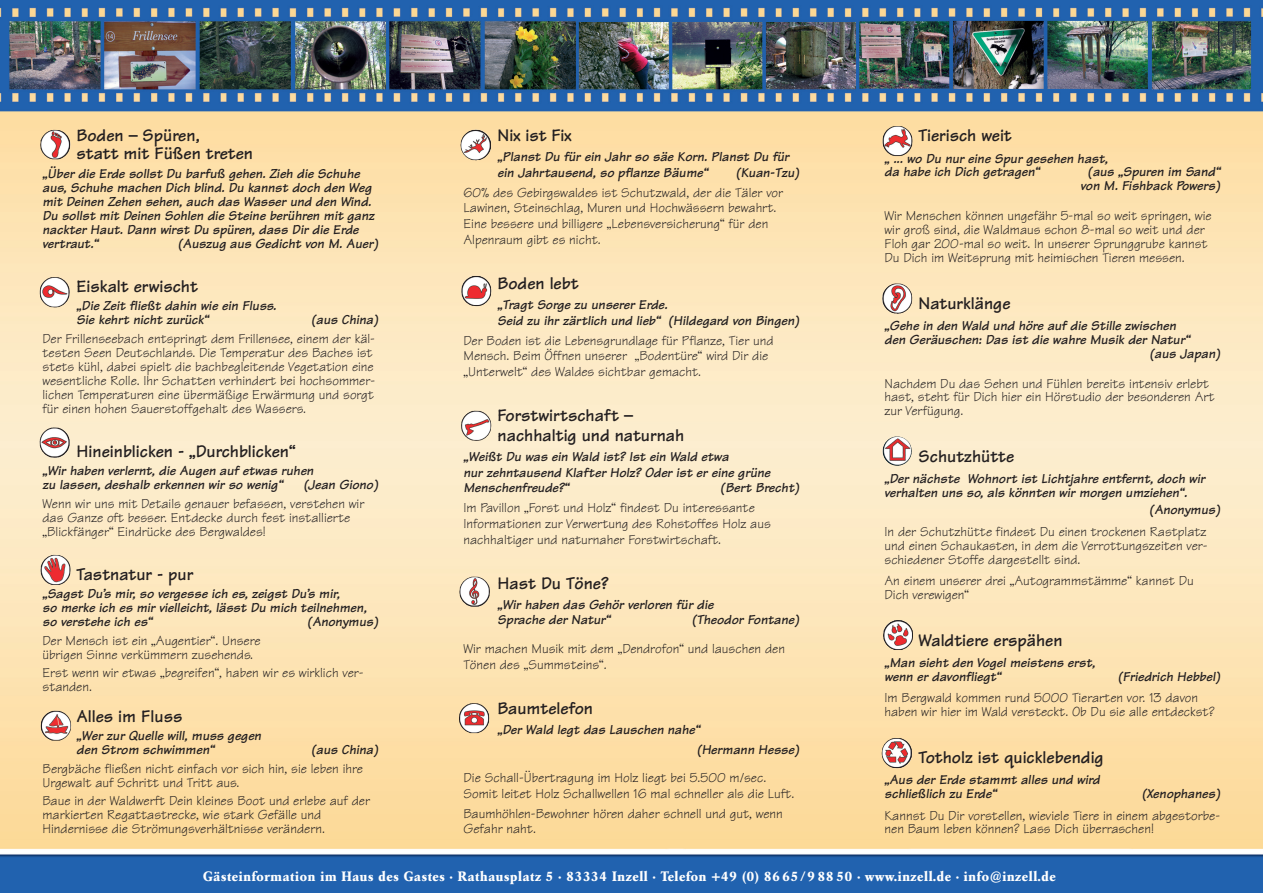
<style>
.page{position:relative;width:1263px;height:893px;background:#fff}
.page>*{position:absolute;margin:0;border:0;box-sizing:border-box;transform-origin:0 0}
.t1{font:700 18px/19.8px "Tekton";color:#231f20}
.t2{font:13.8px/14.1px "Tekton";color:#231f20}
.t3{font:italic 700 13.8px/14.1px "Tekton";color:#231f20}
.t4{font:700 13.5px "Garamond BE";letter-spacing:.05em;color:#fff}
</style>
<div class="page">
<img style="left:0;top:0;width:1263px;height:893px">
<img style="left:40px;top:130px;width:31px;height:29px">
<img style="left:40px;top:711px;width:31px;height:30px">
<img style="left:460px;top:130px;width:31px;height:30px">
<img style="left:461px;top:276px;width:30px;height:30px">
<img style="left:461px;top:411px;width:30px;height:30px">
<img style="left:40px;top:277px;width:30px;height:31px">
<img style="left:40px;top:427px;width:30px;height:31px">
<img style="left:40px;top:555px;width:31px;height:30px">
<img style="left:459px;top:577px;width:31px;height:30px">
<img style="left:882px;top:738px;width:30px;height:30px">
<img style="left:883px;top:620px;width:30px;height:30px">
<img style="left:459px;top:703px;width:31px;height:30px">
<img style="left:882px;top:126px;width:31px;height:30px">
<img style="left:882px;top:284px;width:30px;height:30px">
<img style="left:882px;top:437px;width:30px;height:29px">
<p class="t1" style="left:918px;top:125px;width:95px">Tierisch weit</p>
<p class="t3" style="left:884px;top:151px;width:225px">„ ... wo Du nur eine Spur gesehen hast, da habe ich Dich getragen“</p>
<p class="t1" style="left:77px;top:126px;width:178px;line-height:18.1px">Boden – Spüren,<br>statt mit Füßen treten</p>
<p class="t3" style="left:43px;top:166px;width:333px">„Über die Erde sollst Du barfuß gehen. Zieh die Schuhe aus, Schuhe machen Dich blind. Du kannst doch den Weg mit Deinen Zehen sehen, auch das Wasser und den Wind.<br>Du sollst mit Deinen Sohlen die Steine berühren mit ganz nackter Haut. Dann wirst Du spüren, dass Dir die Erde vertraut.“</p>
<p class="t1" style="left:497px;top:125px;width:76px">Nix ist Fix</p>
<p class="t3" style="left:497px;top:149px;width:293px;line-height:15.6px">„Planst Du für ein Jahr so säe Korn. Planst Du für ein Jahrtausend, so pflanze Bäume“</p>
<p class="t3" style="left:1080px;top:165px;width:141px;text-align:center">(aus „Spuren im Sand“ von M. Fishback Powers)</p>
<p class="t2" style="left:884px;top:209px;width:329px">Wir Menschen können ungefähr 5-mal so weit springen, wie wir groß sind, die Waldmaus schon 8-mal so weit und der Floh gar 200-mal so weit. In unserer Sprunggrube kannst Du Dich im Weitsprung mit heimischen Tieren messen.</p>
<p class="t1" style="left:918px;top:293px;width:93px">Naturklänge</p>
<p class="t3" style="left:884px;top:318px;width:293px">„Gehe in den Wald und höre auf die Stille zwischen</p>
<p class="t3" style="left:884px;top:332px;width:307px">den Geräuschen: Das ist die wahre Musik der Natur“</p>
<p class="t3" style="left:1149px;top:346px;width:72px">(aus Japan)</p>
<p class="t2" style="left:884px;top:376px;width:332px">Nachdem Du das Sehen und Fühlen bereits intensiv erlebt hast, steht für Dich hier ein Hörstudio der besonderen Art zur Verfügung.</p>
<p class="t1" style="left:918px;top:446px;width:97px">Schutzhütte</p>
<p class="t3" style="left:884px;top:472px;width:322px">„Der nächste Wohnort ist Lichtjahre entfernt, doch wir verhalten uns so, als könnten wir morgen umziehen“.</p>
<p class="t3" style="left:1149px;top:503px;width:73px">(Anonymus)</p>
<p class="t2" style="left:884px;top:525px;width:325px;text-align:justify">In der Schutzhütte findest Du einen trockenen Rastplatz und einen Schaukasten, in dem die Verrottungszeiten ver&shy;schiedener Stoffe dargestellt sind.</p>
<p class="t2" style="left:884px;top:574px;width:311px">An einem unserer drei „Autogrammstämme“ kannst Du<br>Dich verewigen“</p>
<p class="t1" style="left:918px;top:630px;width:146px">Waldtiere erspähen</p>
<p class="t3" style="left:884px;top:656px;width:212px">„Man sieht den Vogel meistens erst, wenn er davonfliegt“</p>
<p class="t3" style="left:736px;top:165px;width:65px">(Kuan-Tzu)</p>
<p class="t2" style="left:463px;top:185px;width:321px;line-height:15.6px">60% des Gebirgswaldes ist Schutzwald, der die Täler vor Lawinen, Steinschlag, Muren und Hochwässern bewahrt.<br>Eine bessere und billigere „Lebensversicherung“ für den Alpenraum gibt es nicht.</p>
<p class="t1" style="left:497px;top:273px;width:83px">Boden lebt</p>
<p class="t3" style="left:497px;top:297px;width:303px;line-height:15.6px">„Tragt Sorge zu unserer Erde.<br>Seid zu ihr zärtlich und lieb“ (Hildegard von Bingen)</p>
<p class="t2" style="left:463px;top:332px;width:312px;line-height:15.6px">Der Boden ist die Lebensgrundlage für Pflanze, Tier und<br>Mensch. Beim Öffnen unserer „Bodentüre“ wird Dir die „Unterwelt“ des Waldes sichtbar gemacht.</p>
<p class="t1" style="left:497px;top:406px;width:188px">Forstwirtschaft – nachhaltig und naturnah</p>
<p class="t3" style="left:463px;top:449px;width:308px;line-height:15.6px">„Weißt Du was ein Wald ist? Ist ein Wald etwa<br>nur zehntausend Klafter Holz? Oder ist er eine grüne<br>Menschenfreude?“</p>
<p class="t3" style="left:178px;top:237px;width:202px">(Auszug aus Gedicht von M. Auer)</p>
<p class="t1" style="left:77px;top:276px;width:123px">Eiskalt erwischt</p>
<p class="t3" style="left:77px;top:299px;width:201px">„Die Zeit fließt dahin wie ein Fluss.<br>Sie kehrt nicht zurück“</p>
<p class="t3" style="left:311px;top:313px;width:69px">(aus China)</p>
<p class="t2" style="left:43px;top:331px;width:334px">Der Frillenseebach entspringt dem Frillensee, einem der käl&shy;testen Seen Deutschlands. Die Temperatur des Baches ist stets kühl, dabei spielt die bachbegleitende Vegetation eine wesentliche Rolle. Ihr Schatten verhindert bei hochsommer&shy;lichen Temperaturen eine übermäßige Erwärmung und sorgt für einen hohen Sauerstoffgehalt des Wassers.</p>
<p class="t1" style="left:77px;top:441px;width:221px">Hineinblicken - „Durchblicken“</p>
<p class="t3" style="left:43px;top:464px;width:273px">„Wir haben verlernt, die Augen auf etwas ruhen zu lassen, deshalb erkennen wir so wenig“</p>
<p class="t3" style="left:304px;top:478px;width:76px">(Jean Giono)</p>
<p class="t2" style="left:43px;top:496px;width:323px">Wenn wir uns mit Details genauer befassen, verstehen wir das Ganze oft besser. Entdecke durch fest installierte „Blickfänger“ Eindrücke des Bergwaldes!</p>
<p class="t1" style="left:77px;top:564px;width:118px">Tastnatur - pur</p>
<p class="t3" style="left:43px;top:586px;width:326px">„Sagst Du’s mir, so vergesse ich es, zeigst Du’s mir,<br>so merke ich es mir vielleicht, lässt Du mich teilnehmen, so verstehe ich es“</p>
<p class="t3" style="left:720px;top:481px;width:81px">(Bert Brecht)</p>
<p class="t2" style="left:463px;top:500px;width:309px;line-height:15.6px">Im Pavillon „Forst und Holz“ findest Du interessante<br>Informationen zur Verwertung des Rohstoffes Holz aus nachhaltiger und naturnaher Forstwirtschaft.</p>
<p class="t1" style="left:497px;top:573px;width:113px">Hast Du Töne?</p>
<p class="t3" style="left:497px;top:597px;width:218px;line-height:15.6px">„Wir haben das Gehör verloren für die<br>Sprache der Natur“</p>
<p class="t3" style="left:692px;top:613px;width:109px">(Theodor Fontane)</p>
<p class="t2" style="left:463px;top:641px;width:323px;line-height:15.6px">Wir machen Musik mit dem „Dendrofon“ und lauschen den<br>Tönen des „Summsteins“.</p>
<p class="t1" style="left:497px;top:698px;width:97px">Baumtelefon</p>
<p class="t3" style="left:497px;top:722px;width:204px">„Der Wald legt das Lauschen nahe“</p>
<p class="t3" style="left:697px;top:742px;width:104px">(Hermann Hesse)</p>
<p class="t2" style="left:463px;top:770px;width:332px;line-height:15.6px">Die Schall-Übertragung im Holz liegt bei 5.500 m/sec.<br>Somit leitet Holz Schallwellen 16 mal schneller als die Luft.</p>
<p class="t2" style="left:463px;top:806px;width:321px;line-height:15.6px">Baumhöhlen-Bewohner hören daher schnell und gut, wenn<br>Gefahr naht.</p>
<p class="t3" style="left:307px;top:615px;width:73px">(Anonymus)</p>
<p class="t2" style="left:43px;top:633px;width:220px">Der Mensch ist ein „Augentier“. Unsere übrigen Sinne verkümmern zusehends.</p>
<p class="t2" style="left:43px;top:666px;width:323px">Erst wenn wir etwas „begreifen“, haben wir es wirklich ver&shy;standen.</p>
<p class="t1" style="left:77px;top:706px;width:107px">Alles im Fluss</p>
<p class="t3" style="left:77px;top:729px;width:186px">„Wer zur Quelle will, muss gegen den Strom schwimmen“</p>
<p class="t3" style="left:1118px;top:669px;width:104px">(Friedrich Hebbel)</p>
<p class="t2" style="left:884px;top:691px;width:331px">Im Bergwald kommen rund 5000 Tierarten vor. 13 davon haben wir hier im Wald versteckt. Ob Du sie alle entdeckst?</p>
<p class="t1" style="left:918px;top:747px;width:187px">Totholz ist quicklebendig</p>
<p class="t3" style="left:884px;top:773px;width:217px">„Aus der Erde stammt alles und wird schließlich zu Erde“</p>
<p class="t3" style="left:311px;top:743px;width:69px">(aus China)</p>
<p class="t2" style="left:43px;top:761px;width:322px">Bergbäche fließen nicht einfach vor sich hin, sie leben ihre<br>Urgewalt auf Schritt und Tritt aus.</p>
<p class="t2" style="left:43px;top:794px;width:329px">Baue in der Waldwerft Dein kleines Boot und erlebe auf der markierten Regattastrecke, wie stark Gefälle und<br>Hindernisse die Strömungsverhältnisse verändern.</p>
<p class="t3" style="left:1142px;top:787px;width:80px">(Xenophanes)</p>
<p class="t2" style="left:884px;top:808px;width:337px">Kannst Du Dir vorstellen, wieviele Tiere in einem abgestorbe&shy;nen Baum leben können? Lass Dich überraschen!</p>
<p class="t4" style="left:203px;top:869px;width:854px">Gästeinformation im Haus des Gastes · Rathausplatz 5 · 83334 Inzell · Telefon +49 (0) 86 65/9 88 50 · www.inzell.de · info@inzell.de</p>
</div>
